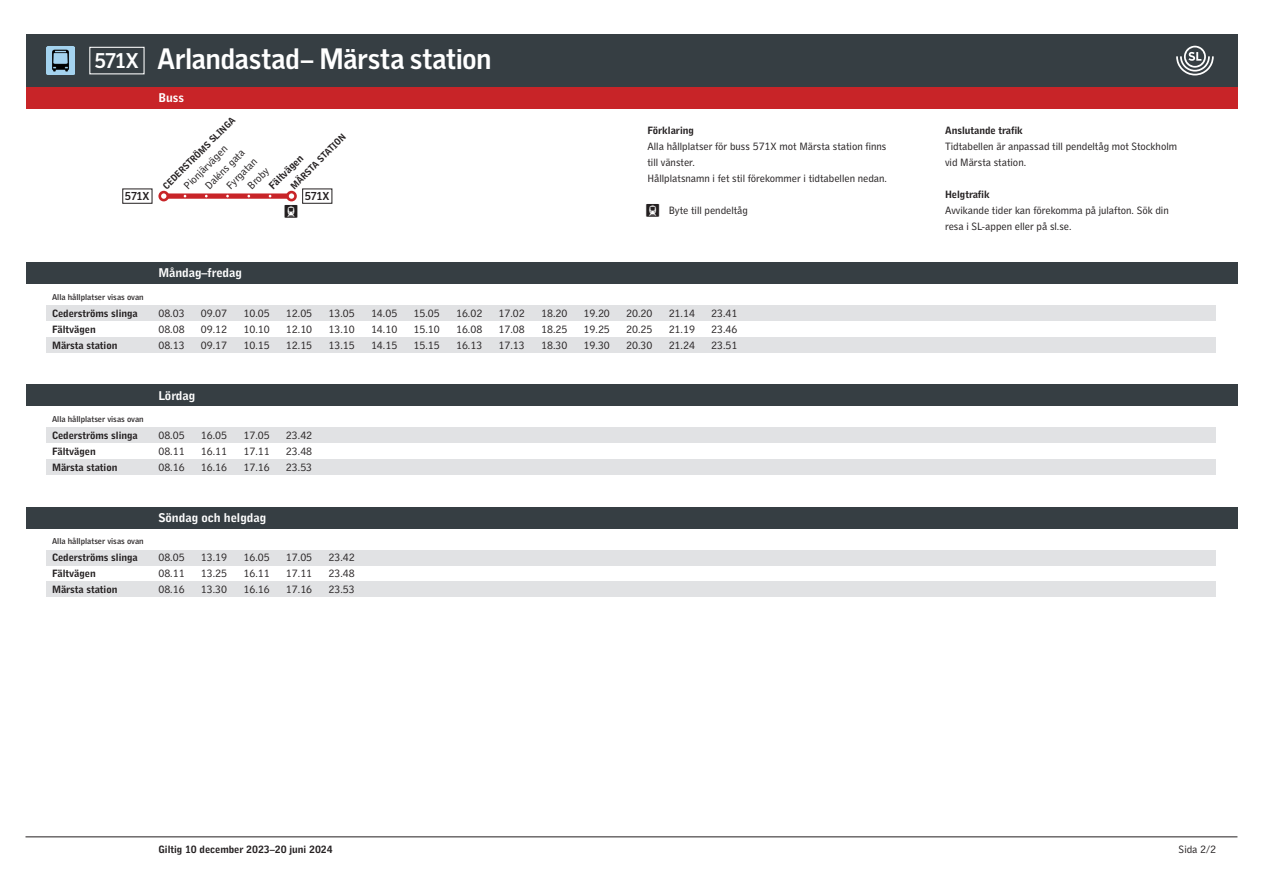
<style>
.page{position:relative;width:1263px;height:893px;background:#fff}
.page>*{position:absolute;margin:0;border:0;box-sizing:border-box;transform-origin:0 0}
.Sidhuvud_-_Destinati{font:700 28.2px "SL Gothic Display";letter-spacing:-.005em;color:#fff}
.Sidhuvud_-_Linjenumm{font:700 20.25px "SL Gothic Display";color:#fff}
.Veckodag{font:700 12.75px "SL Gothic Timetable 2";color:#fff}
.Sidhuvud_-_Linjenumm-2{font:700 10.95px "SL Gothic Display";letter-spacing:.045em;color:#231f20}
.Hållplats_tider{font:10.65px/15.9px "SL Gothic Timetable 2";color:#231f20;text-align:justify}
.Hållplats{font:700 10.65px "SL Gothic Timetable 2";color:#231f20}
.Förklaring_-_Text{font:10.65px "SL Gothic Timetable 2";color:#231f20}
.Hållplats_tider-2{font:700 10.65px "SL Gothic Timetable 2";color:#231f20}
.Hållplatsnamn_ändhpl{font:10.65px "SL Gothic Timetable 2";color:#231f20}
.Hållplatsnamn_fet{font:700 10.65px "SL Gothic Timetable 2";color:#231f20}
.Sidfot_-_Pagina{font:10.65px "SL Gothic Timetable 2";color:#231f20}
.Hållplatsnamn_ändhpl-2{font:700 9.6px "SL Gothic Timetable 2";color:#231f20}
.Tidtabell_-_Förklari{font:500 8.55px "SL Gothic Timetable 2";color:#231f20}
</style>
<div class="page">
<div style="left:26px;top:34px;width:1211px;height:53px;background:#363e43"></div>
<img style="left:47px;top:47px;width:27px;height:27px">
<div style="left:26px;top:87px;width:1211px;height:21px;background:#c82428"></div>
<hr style="left:26px;top:837px;width:1211px;height:1px;background:#231f20">
<svg style="left:1176px;top:46px;width:38px;height:29px"></svg>
<div style="left:89px;top:47px;width:56px;height:27px;border:1px solid #fff"></div>
<div style="left:26px;top:263px;width:1211px;height:21px;background:#363e43"></div>
<div style="left:168px;top:193px;width:120px;height:6px;background:#c82428"></div>
<div style="left:158px;top:191px;width:11px;height:10px;border:3px solid #c82428;border-radius:50%"></div>
<div style="left:286px;top:191px;width:11px;height:10px;border:3px solid #c82428;border-radius:50%"></div>
<div style="left:47px;top:305px;width:1169px;height:16px;background:#e1e2e4"></div>
<div style="left:47px;top:337px;width:1169px;height:16px;background:#e1e2e4"></div>
<div style="left:47px;top:427px;width:1169px;height:16px;background:#e1e2e4"></div>
<div style="left:47px;top:459px;width:1169px;height:16px;background:#e1e2e4"></div>
<div style="left:26px;top:385px;width:1211px;height:21px;background:#363e43"></div>
<div style="left:47px;top:550px;width:1169px;height:16px;background:#e1e2e4"></div>
<div style="left:47px;top:581px;width:1169px;height:16px;background:#e1e2e4"></div>
<div style="left:26px;top:507px;width:1211px;height:21px;background:#363e43"></div>
<div style="left:122px;top:189px;width:30px;height:15px;border:1px solid #231f20"></div>
<div style="left:302px;top:189px;width:30px;height:15px;border:1px solid #231f20"></div>
<p class="Sidhuvud_-_Linjenumm" style="left:95px;top:47px;width:45px">571X</p>
<p class="Sidhuvud_-_Destinati" style="left:157px;top:40px;width:335px">Arlandastad– Märsta station</p>
<p class="Veckodag" style="left:158px;top:90px;width:27px">Buss</p>
<p class="Hållplatsnamn_ändhpl-2" style="left:161px;top:183px;width:99px;rotate:-45deg">CEDERSTRÖMS SLINGA</p>
<p class="Hållplatsnamn_ändhpl-2" style="left:288px;top:183px;width:75px;rotate:-45deg">MÄRSTA STATION</p>
<p class="Hållplatsnamn_ändhpl" style="left:181px;top:183px;width:58px;rotate:-45deg">Pionjärvägen</p>
<p class="Hållplatsnamn_ändhpl" style="left:202px;top:183px;width:53px;rotate:-45deg">Daléns gata</p>
<p class="Hållplatsnamn_fet" style="left:266px;top:183px;width:45px;rotate:-45deg">Fältvägen</p>
<p class="Hållplatsnamn_ändhpl" style="left:224px;top:183px;width:40px;rotate:-45deg">Fyrgatan</p>
<p class="Hållplatsnamn_ändhpl" style="left:245px;top:183px;width:27px;rotate:-45deg">Broby</p>
<p class="Sidhuvud_-_Linjenumm-2" style="left:125px;top:189px;width:26px">571X</p>
<p class="Sidhuvud_-_Linjenumm-2" style="left:305px;top:189px;width:26px">571X</p>
<p class="Tidtabell_-_Förklari" style="left:52px;top:292px;width:93px">Alla hållplatser visas ovan</p>
<p class="Veckodag" style="left:158px;top:266px;width:85px">Måndag–fredag</p>
<p class="Hållplats_tider-2" style="left:647px;top:125px;width:48px">Förklaring</p>
<p class="Hållplats_tider" style="left:647px;top:139px;width:241px">Alla hållplatser för buss 571X mot Märsta station finns till vänster.</p>
<p class="Hållplats_tider" style="left:647px;top:171px;width:241px">Hållplatsnamn i fet stil förekommer i tidtabellen nedan.</p>
<p class="Hållplats_tider" style="left:669px;top:203px;width:81px">Byte till pendeltåg</p>
<p class="Hållplats" style="left:52px;top:307px;width:87px">Cederströms slinga</p>
<p class="Hållplats" style="left:52px;top:323px;width:45px">Fältvägen</p>
<p class="Hållplats" style="left:52px;top:339px;width:67px">Märsta station</p>
<p class="Hållplats_tider" style="left:158px;top:305px;width:28px">08.03<br>08.08<br>08.13</p>
<p class="Förklaring_-_Text" style="left:201px;top:307px;width:28px">09.07</p>
<p class="Förklaring_-_Text" style="left:201px;top:323px;width:28px">09.12</p>
<p class="Förklaring_-_Text" style="left:201px;top:339px;width:28px">09.17</p>
<p class="Hållplats_tider" style="left:243px;top:305px;width:28px">10.05<br>10.10<br>10.15</p>
<p class="Hållplats_tider" style="left:286px;top:305px;width:28px">12.05<br>12.10<br>12.15</p>
<p class="Hållplats_tider" style="left:328px;top:305px;width:28px">13.05<br>13.10<br>13.15</p>
<p class="Hållplats_tider" style="left:371px;top:305px;width:28px">14.05<br>14.10<br>14.15</p>
<p class="Hållplats_tider" style="left:414px;top:305px;width:28px">15.05<br>15.10<br>15.15</p>
<p class="Hållplats_tider" style="left:456px;top:305px;width:28px">16.02<br>16.08<br>16.13</p>
<p class="Hållplats_tider" style="left:499px;top:305px;width:28px">17.02<br>17.08<br>17.13</p>
<p class="Hållplats_tider" style="left:541px;top:305px;width:28px">18.20<br>18.25<br>18.30</p>
<p class="Hållplats_tider" style="left:584px;top:305px;width:28px">19.20<br>19.25<br>19.30</p>
<p class="Hållplats_tider" style="left:626px;top:305px;width:28px">20.20<br>20.25<br>20.30</p>
<p class="Hållplats_tider" style="left:669px;top:305px;width:28px">21.14<br>21.19<br>21.24</p>
<p class="Hållplats_tider" style="left:711px;top:305px;width:28px">23.41<br>23.46<br>23.51</p>
<p class="Tidtabell_-_Förklari" style="left:52px;top:414px;width:93px">Alla hållplatser visas ovan</p>
<p class="Hållplats" style="left:52px;top:429px;width:87px">Cederströms slinga</p>
<p class="Hållplats" style="left:52px;top:445px;width:45px">Fältvägen</p>
<p class="Hållplats" style="left:52px;top:461px;width:67px">Märsta station</p>
<p class="Veckodag" style="left:158px;top:388px;width:38px">Lördag</p>
<p class="Hållplats_tider" style="left:158px;top:427px;width:28px">08.05<br>08.11<br>08.16</p>
<p class="Förklaring_-_Text" style="left:201px;top:429px;width:28px">16.05</p>
<p class="Förklaring_-_Text" style="left:201px;top:445px;width:28px">16.11</p>
<p class="Förklaring_-_Text" style="left:201px;top:461px;width:28px">16.16</p>
<p class="Hållplats_tider" style="left:243px;top:427px;width:28px">17.05<br>17.11<br>17.16</p>
<p class="Hållplats_tider" style="left:286px;top:427px;width:28px">23.42<br>23.48<br>23.53</p>
<p class="Tidtabell_-_Förklari" style="left:52px;top:536px;width:93px">Alla hållplatser visas ovan</p>
<p class="Hållplats" style="left:52px;top:551px;width:87px">Cederströms slinga</p>
<p class="Hållplats" style="left:52px;top:567px;width:45px">Fältvägen</p>
<p class="Hållplats" style="left:52px;top:583px;width:67px">Märsta station</p>
<p class="Veckodag" style="left:158px;top:510px;width:109px">Söndag och helgdag</p>
<p class="Hållplats_tider" style="left:158px;top:550px;width:28px">08.05<br>08.11<br>08.16</p>
<p class="Förklaring_-_Text" style="left:201px;top:551px;width:28px">13.19</p>
<p class="Förklaring_-_Text" style="left:201px;top:567px;width:28px">13.25</p>
<p class="Förklaring_-_Text" style="left:201px;top:583px;width:28px">13.30</p>
<p class="Hållplats_tider" style="left:243px;top:550px;width:28px">16.05<br>16.11<br>16.16</p>
<p class="Hållplats_tider" style="left:286px;top:550px;width:28px">17.05<br>17.11<br>17.16</p>
<p class="Hållplats_tider" style="left:328px;top:550px;width:28px">23.42<br>23.48<br>23.53</p>
<p class="Hållplats_tider-2" style="left:945px;top:125px;width:79px">Anslutande trafik</p>
<p class="Hållplats_tider" style="left:945px;top:139px;width:234px">Tidtabellen är anpassad till pendeltåg mot Stockholm vid Märsta station.</p>
<p class="Hållplats_tider-2" style="left:945px;top:188px;width:46px">Helgtrafik</p>
<p class="Hållplats_tider" style="left:945px;top:203px;width:225px">Avvikande tider kan förekomma på julafton. Sök din resa i SL-appen eller på sl.se.</p>
<p class="Hållplats" style="left:158px;top:843px;width:176px">Giltig 10 december 2023–20 juni 2024</p>
<p class="Sidfot_-_Pagina" style="left:1178px;top:843px;width:39px">Sida 2/2</p>
</div>
